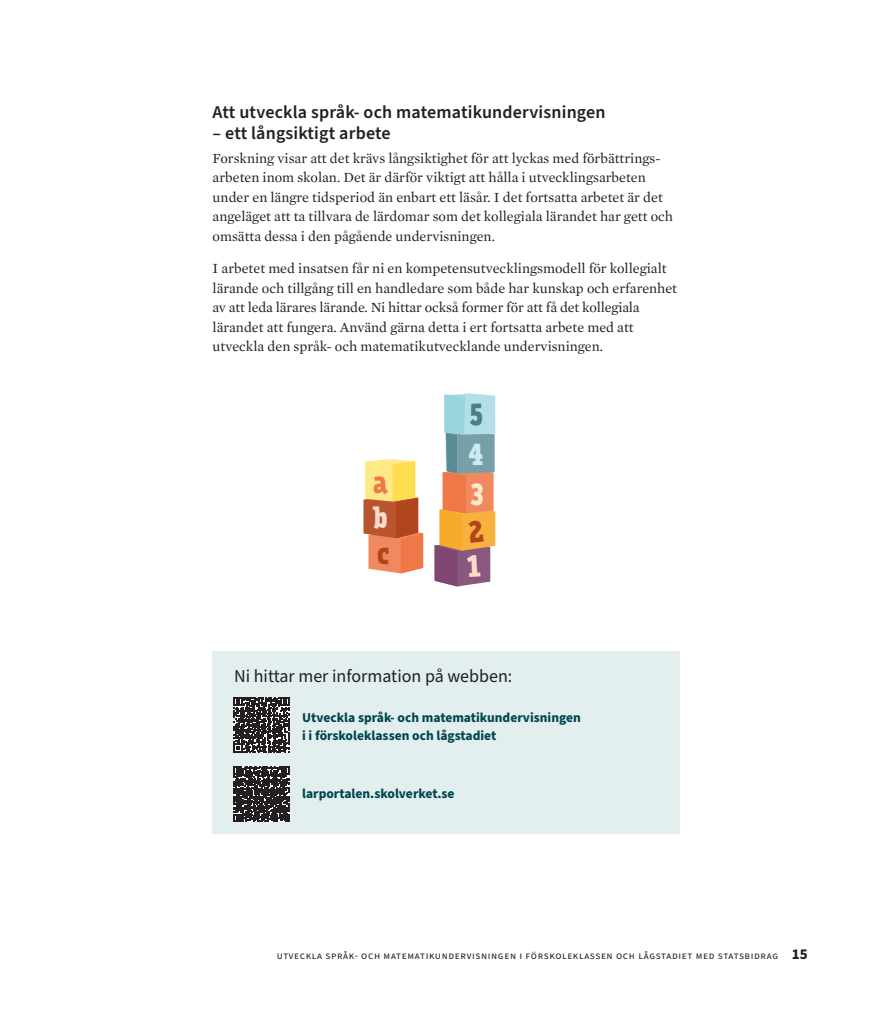
<style>
.page{position:relative;width:893px;height:1021px;background:#fff}
.page>*{position:absolute;margin:0;border:0;box-sizing:border-box;transform-origin:0 0}
.t1{font:700 27.15px/35.5px "Prater Serif Pro";color:#ef7748;text-align:justify}
.t2{font:700 27.15px/40px "Prater Serif Pro";color:#cceaef}
.t3{font:700 27.15px "Prater Serif Pro";color:#4a7e89}
.t4{font:600 18px "Source Sans Pro";letter-spacing:.01em;color:#231f20}
.R2_modul{font:18px "Source Sans Pro";color:#231f20}
.Bröd_luft_ovan{font:14.25px/19.5px "Mercury Text G1";color:#231f20}
.Bröd{font:14.25px/19.5px "Mercury Text G1";color:#231f20}
.qr-text{font:700 13.5px/18px "Source Sans Pro";color:#004651}
.t5{font:10.5px "Source Sans Pro";letter-spacing:.06em;color:#231f20}
.s1{color:#fcdbcd}
.s2{color:#b1461c}
.s3{color:#fdeacb}
.s4{font-weight:700;font-size:15px}
</style>
<div class="page">
<div style="left:213px;top:651px;width:467px;height:182px;background:#e2efee"></div>
<svg style="left:234px;top:766px;width:55px;height:56px;background:#403d3d"></svg>
<svg style="left:234px;top:697px;width:55px;height:55px;background:#4f4c4c"></svg>
<svg style="left:363px;top:459px;width:60px;height:114px;background:#e5a067"></svg>
<svg style="left:435px;top:393px;width:60px;height:193px;background:#c0a693"></svg>
<h2 class="t4" style="left:213px;top:100px;width:394px">Att utveckla språk- och matematikundervisningen</h2>
<h2 class="t4" style="left:213px;top:121px;width:180px">– ett långsiktigt arbete</h2>
<p class="Bröd" style="left:213px;top:148px;width:462px">Forskning visar att det krävs långsiktighet för att lyckas med förbättrings&shy;arbeten inom skolan. Det är därför viktigt att hålla i utvecklingsarbeten under en längre tidsperiod än enbart ett läsår. I det fortsatta arbetet är det angeläget att ta tillvara de lärdomar som det kollegiala lärandet har gett och omsätta dessa i den pågående undervisningen.</p>
<p class="Bröd_luft_ovan" style="left:213px;top:258px;width:466px">I arbetet med insatsen får ni en kompetensutvecklingsmodell för kollegialt lärande och tillgång till en handledare som både har kunskap och erfarenhet av att leda lärares lärande. Ni hittar också former för att få det kollegiala lärandet att fungera. Använd gärna detta i ert fortsatta arbete med att utveckla den språk- och matematikutvecklande undervisningen.</p>
<p class="t1" style="left:373px;top:464px;width:18px">a <span class="s1">b </span><span class="s2">c</span></p>
<p class="t3" style="left:470px;top:394px;width:15px">5</p>
<p class="t2" style="left:468px;top:434px;width:17px">4<br><span class="s3">3</span></p>
<p class="R2_modul" style="left:234px;top:664px;width:280px">Ni hittar mer information på webben:</p>
<p class="qr-text" style="left:302px;top:709px;width:280px">Utveckla språk- och matematikundervisningen i i förskoleklassen och lågstadiet</p>
<p class="qr-text" style="left:302px;top:784px;width:154px">larportalen.skolverket.se</p>
<p class="t5" style="left:277px;top:948px;width:533px">Utveckla språk- och matematiku ndervisningen i förskoleklassen och lågstadiet med statsbidrag <span class="s4">15</span></p>
</div>
